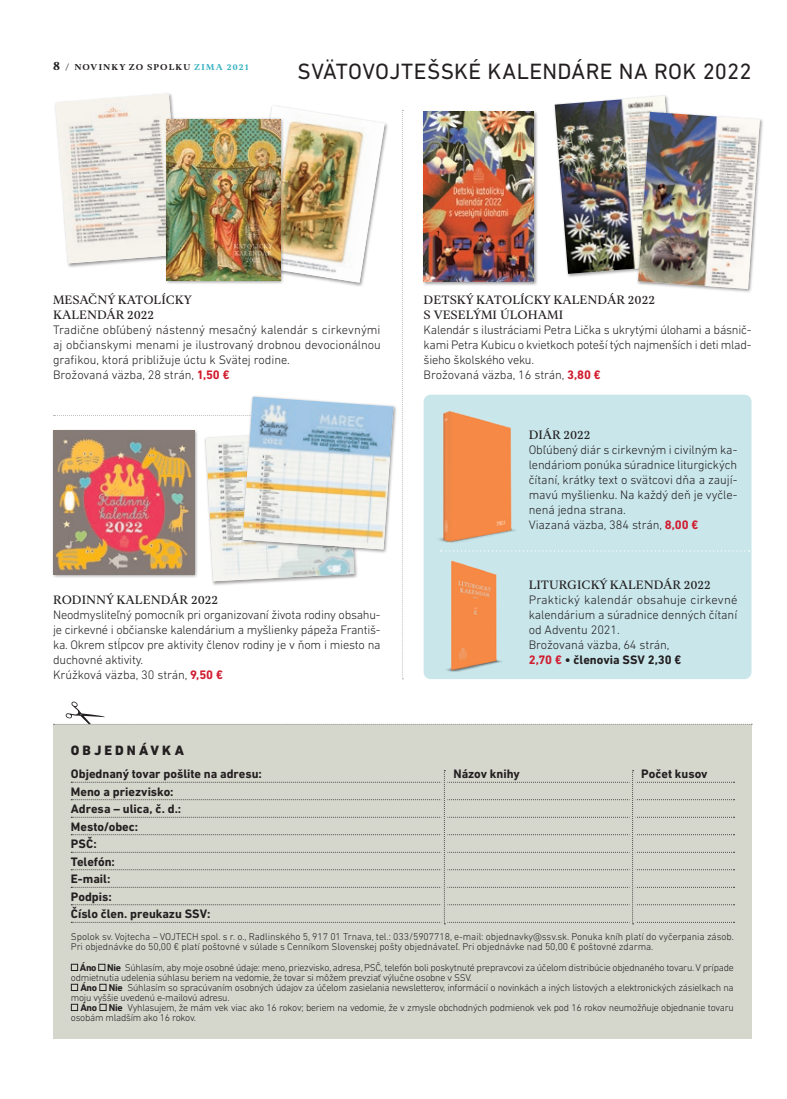
<style>
.page{position:relative;width:787px;height:1099px;background:#fff}
.page>*{position:absolute;margin:0;border:0;box-sizing:border-box;transform-origin:0 0}
.I-podtitul{font:22.5px "DIN Next LT Pro";letter-spacing:.015em;color:#231f20}
.I-text_inzerat{font:800 13.75px "DIN Next LT Pro";letter-spacing:.22em;color:#231f20}
.K-text_katalog{font:300 12.5px/15px "DIN Next LT Pro";letter-spacing:-.005em;color:#231f20;text-align:justify}
.I-text_inzerat-2{font:700 12.5px "DIN Next LT Pro";color:#231f20}
.K-tuitul_kniha{font:12.5px "Aria Text G3";letter-spacing:-.005em;color:#231f20}
.K-text_katalog-2{font:700 12.5px "DIN Next LT Pro";color:#231f20}
.K-text_katalog-3{font:300 10px/10px "DIN Next LT Pro";letter-spacing:-.025em;color:#231f20}
.I-text_inzerat-3{font:300 10px/10px "DIN Next LT Pro";letter-spacing:-.005em;color:#231f20}
.t1{font:700 8.75px "Aria Text G3";letter-spacing:.12em;color:#231f20}
.s1{font-size:12.5px}
.s2{color:#34b2c0}
.s3{font-weight:700;color:#d11c2f}
.s4{color:#d11c2f}
.s5{font-weight:700}
</style>
<div class="page">
<div style="left:246px;top:104px;width:142px;height:182px;background:#231f20;opacity:.45"></div>
<img style="left:247px;top:106px;width:138px;height:177px">
<div style="left:53px;top:725px;width:698px;height:313px;background:#d5d7cd"></div>
<div style="left:71px;top:963px;width:7px;height:7px;border:1px solid #231f20"></div>
<div style="left:98px;top:963px;width:7px;height:7px;border:1px solid #231f20"></div>
<div style="left:71px;top:983px;width:7px;height:7px;border:1px solid #231f20"></div>
<div style="left:99px;top:983px;width:7px;height:7px;border:1px solid #231f20"></div>
<div style="left:71px;top:1003px;width:7px;height:7px;border:1px solid #231f20"></div>
<div style="left:99px;top:1003px;width:8px;height:7px;border:1px solid #231f20"></div>
<svg style="left:71px;top:770px;width:663px;height:154px;background:#d0d2c9"></svg>
<svg style="left:53px;top:701px;width:699px;height:24px"></svg>
<div style="left:423px;top:394px;width:328px;height:285px;background:#c9e6eb;border-radius:7px"></div>
<svg style="left:523px;top:550px;width:226px;height:1px"></svg>
<svg style="left:402px;top:110px;width:1px;height:569px"></svg>
<div style="left:54px;top:92px;width:131px;height:175px;background:#231f20;opacity:.45"></div>
<img style="left:56px;top:94px;width:125px;height:169px">
<div style="left:164px;top:117px;width:120px;height:167px;background:#231f20;opacity:.45"></div>
<img style="left:166px;top:119px;width:114px;height:161px">
<img style="left:438px;top:411px;width:82px;height:140px">
<img style="left:446px;top:560px;width:56px;height:112px">
<div style="left:204px;top:429px;width:154px;height:156px;background:#231f20;opacity:.45"></div>
<div style="left:421px;top:110px;width:116px;height:176px;background:#231f20;opacity:.45"></div>
<img style="left:423px;top:112px;width:111px;height:169px">
<div style="left:241px;top:395px;width:156px;height:158px;background:#231f20;opacity:.45"></div>
<img style="left:53px;top:396px;width:340px;height:185px">
<img style="left:243px;top:396px;width:150px;height:153px">
<div style="left:636px;top:110px;width:128px;height:182px;background:#231f20;opacity:.45"></div>
<img style="left:554px;top:96px;width:205px;height:193px">
<img style="left:638px;top:112px;width:121px;height:177px">
<p class="t1" style="left:53px;top:61px;width:197px"><span class="s1">8</span> / NOVINKY ZO SPOLKU <span class="s2">ZIMA 2021</span></p>
<p class="I-podtitul" style="left:297px;top:59px;width:455px">SVÄTOVOJTEŠSKÉ KALENDÁRE NA ROK 2022</p>
<p class="K-tuitul_kniha" style="left:53px;top:292px;width:140px">MESAČNÝ KATOLÍCKY</p>
<p class="K-tuitul_kniha" style="left:53px;top:307px;width:102px">KALENDÁR 2022</p>
<p class="K-text_katalog" style="left:53px;top:322px;width:329px">Tradične obľúbený nástenný mesačný kalendár s cirkevnými aj občianskymi menami je ilustrovaný drobnou devocionálnou grafikou, ktorá približuje úctu k Svätej rodine.</p>
<p class="K-text_katalog" style="left:53px;top:367px;width:178px">Brožovaná väzba, 28 strán, <span class="s3">1,50 €</span></p>
<p class="K-tuitul_kniha" style="left:53px;top:592px;width:167px">RODINNÝ KALENDÁR 2022</p>
<p class="K-text_katalog" style="left:53px;top:607px;width:329px">Neodmysliteľný pomocník pri organizovaní života rodiny obsahu&shy;je cirkevné i občianske kalendárium a myšlienky pápeža Františ&shy;ka. Okrem stĺpcov pre aktivity členov rodiny je v ňom i miesto na duchovné aktivity.</p>
<p class="K-text_katalog" style="left:53px;top:667px;width:171px">Krúžková väzba, 30 strán, <span class="s3">9,50 €</span></p>
<p class="K-tuitul_kniha" style="left:423px;top:292px;width:233px">DETSKÝ KATOLÍCKY KALENDÁR 2022</p>
<p class="K-tuitul_kniha" style="left:423px;top:307px;width:141px">S VESELÝMI ÚLOHAMI</p>
<p class="K-text_katalog" style="left:423px;top:322px;width:329px">Kalendár s ilustráciami Petra Lička s ukrytými úlohami a básnič&shy;kami Petra Kubicu o kvietkoch poteší tých najmenších i deti mlad&shy;šieho školského veku.</p>
<p class="K-text_katalog" style="left:423px;top:367px;width:179px">Brožovaná väzba, 16 strán, <span class="s3">3,80 €</span></p>
<p class="K-tuitul_kniha" style="left:529px;top:427px;width:63px">DIÁR 2022</p>
<p class="K-text_katalog" style="left:529px;top:442px;width:210px">Obľúbený diár s cirkevným i civilným ka&shy;lendáriom ponúka súradnice liturgických čítaní, krátky text o svätcovi dňa a zaují&shy;mavú myšlienku. Na každý deň je vyčle&shy;nená jedna strana.</p>
<p class="K-text_katalog" style="left:529px;top:517px;width:171px">Viazaná väzba, 384 strán, <span class="s3">8,00 €</span></p>
<p class="K-tuitul_kniha" style="left:529px;top:577px;width:183px">LITURGICKÝ KALENDÁR 2022</p>
<p class="K-text_katalog" style="left:529px;top:592px;width:210px">Praktický kalendár obsahuje cirkevné kalendárium a súradnice denných čítaní od Adventu 2021.</p>
<p class="K-text_katalog" style="left:529px;top:637px;width:142px">Brožovaná väzba, 64 strán,</p>
<p class="K-text_katalog-2" style="left:529px;top:652px;width:154px"><span class="s4">2,70 €</span> • členovia SSV 2,30 €</p>
<p class="I-text_inzerat" style="left:71px;top:741px;width:114px">OBJEDNÁVKA</p>
<p class="I-text_inzerat-2" style="left:71px;top:766px;width:192px">Objednaný tovar pošlite na adresu:</p>
<p class="I-text_inzerat-2" style="left:453px;top:766px;width:68px">Názov knihy</p>
<p class="I-text_inzerat-2" style="left:641px;top:766px;width:68px">Počet kusov</p>
<p class="I-text_inzerat-2" style="left:71px;top:784px;width:104px">Meno a priezvisko:</p>
<p class="I-text_inzerat-2" style="left:71px;top:801px;width:112px">Adresa – ulica, č. d.:</p>
<p class="I-text_inzerat-2" style="left:71px;top:819px;width:69px">Mesto/obec:</p>
<p class="I-text_inzerat-2" style="left:71px;top:836px;width:27px">PSČ:</p>
<p class="I-text_inzerat-2" style="left:71px;top:854px;width:46px">Telefón:</p>
<p class="I-text_inzerat-2" style="left:71px;top:871px;width:41px">E-mail:</p>
<p class="I-text_inzerat-2" style="left:71px;top:889px;width:42px">Podpis:</p>
<p class="I-text_inzerat-2" style="left:71px;top:906px;width:141px">Číslo člen. preukazu SSV:</p>
<p class="I-text_inzerat-3" style="left:71px;top:931px;width:664px">Spolok sv. Vojtecha – VOJTECH spol. s r. o., Radlinského 5, 917 01 Trnava, tel.: 033/5907718, e-mail: objednavky@ssv.sk. Ponuka kníh platí do vyčerpania zásob.<br>Pri objednávke do 50,00 € platí poštovné v súlade s Cenníkom Slovenskej pošty objednávateľ. Pri objednávke nad 50,00 € poštovné zdarma.</p>
<p class="K-text_katalog-3" style="left:71px;top:962px;width:664px;text-indent:9px"><span class="s5">Áno Nie</span> Súhlasím, aby moje osobné údaje: meno, priezvisko, adresa, PSČ, telefón boli poskytnuté prepravcovi za účelom distribúcie objednaného tovaru. V prípade odmietnutia udelenia súhlasu beriem na vedomie, že tovar si môžem prevziať výlučne osobne v SSV.</p>
<p class="K-text_katalog-3" style="left:71px;top:982px;width:664px;text-indent:9px"><span class="s5">Áno Nie</span> Súhlasím so spracúvaním osobných údajov za účelom zasielania newsletterov, informácií o novinkách a iných listových a elektronických zásielkach na moju vyššie uvedenú e-mailovú adresu.</p>
<p class="K-text_katalog-3" style="left:71px;top:1002px;width:664px;text-indent:10px"><span class="s5">Áno Nie</span> Vyhlasujem, že mám vek viac ako 16 rokov; beriem na vedomie, že v zmysle obchodných podmienok vek pod 16 rokov neumožňuje objednanie tovaru osobám mladším ako 16 rokov.</p>
</div>
